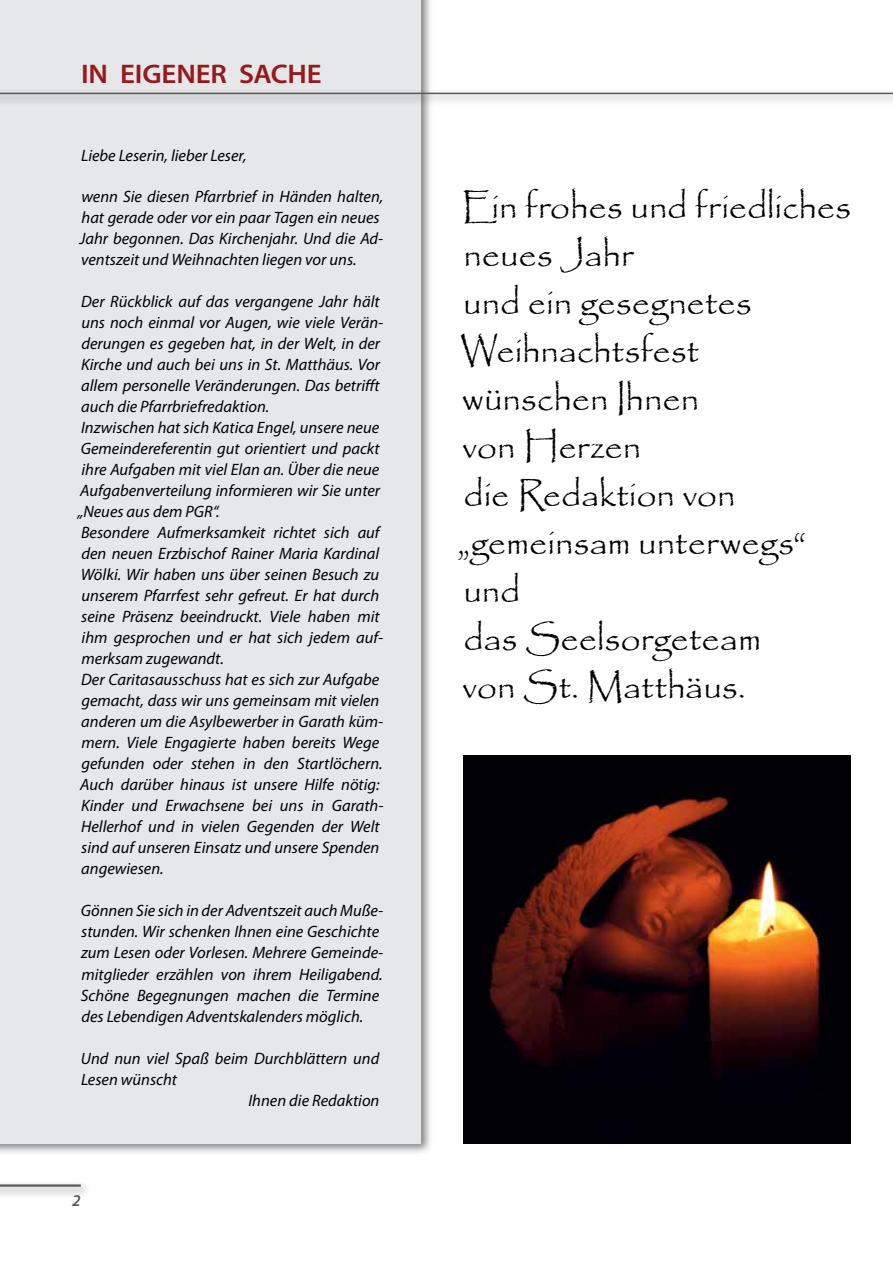
<style>
.page{position:relative;width:893px;height:1263px;background:#fff}
.page>*{position:absolute;margin:0;border:0;box-sizing:border-box;transform-origin:0 0}
.t1{font:36px/48px "Papyrus";letter-spacing:-.005em;color:#000}
.t2{font:600 27px "Myriad Pro";letter-spacing:-.005em;color:#951a1d;scale:1.07 1}
.t3{font:italic 16.5px/21px "Myriad Pro";color:#000}
.t4{font:italic 600 16.5px "Myriad Pro";color:#58595b}
</style>
<div class="page">
<div style="left:0;top:1180px;width:92px;height:19px;background:#000;opacity:.5"></div>
<hr style="left:0;top:1184px;width:81px;height:3px;background:#58595b">
<div style="left:0;top:0;width:433px;height:1156px;background:#000;opacity:.49"></div>
<div style="left:0;top:0;width:421px;height:1143px;background:#e6e7e8"></div>
<img style="left:463px;top:756px;width:387px;height:387px">
<div style="left:0;top:89px;width:893px;height:17px;background:#000;opacity:.5"></div>
<hr style="left:0;top:93px;width:893px;height:1px;background:#58595b">
<h2 class="t2" style="left:81px;top:57px;width:226px">IN EIGENER SACHE</h2>
<p class="t3" style="left:81px;top:145px;width:167px">Liebe Leserin, lieber Leser,</p>
<p class="t3" style="left:79px;top:186px;width:305px">wenn Sie diesen Pfarrbrief in Händen halten, hat gerade oder vor ein paar Tagen ein neues Jahr begonnen. Das Kirchenjahr. Und die Ad&shy;ventszeit und Weihnachten liegen vor uns.</p>
<p class="t3" style="left:78px;top:291px;width:307px">Der Rückblick auf das vergangene Jahr hält uns noch einmal vor Augen, wie viele Verän&shy;derungen es gegeben hat, in der Welt, in der Kirche und auch bei uns in St. Matthäus. Vor allem personelle Veränderungen. Das betrifft auch die Pfarrbriefredaktion.<br>Inzwischen hat sich Katica Engel, unsere neue Gemeindereferentin gut orientiert und packt ihre Aufgaben mit viel Elan an. Über die neue Aufgabenverteilung informieren wir Sie unter „Neues aus dem PGR“.<br>Besondere Aufmerksamkeit richtet sich auf den neuen Erzbischof Rainer Maria Kardinal Wölki. Wir haben uns über seinen Besuch zu unserem Pfarrfest sehr gefreut. Er hat durch seine Präsenz beeindruckt. Viele haben mit ihm gesprochen und er hat sich jedem auf&shy;merksam zugewandt.<br>Der Caritasausschuss hat es sich zur Aufgabe gemacht, dass wir uns gemeinsam mit vielen anderen um die Asylbewerber in Garath küm&shy;mern. Viele Engagierte haben bereits Wege gefunden oder stehen in den Startlöchern.<br>Auch darüber hinaus ist unsere Hilfe nötig:<br>Kinder und Erwachsene bei uns in Garath-Hellerhof und in vielen Gegenden der Welt sind auf unseren Einsatz und unsere Spenden angewiesen.</p>
<p class="t3" style="left:81px;top:900px;width:304px">Gönnen Sie sich in der Adventszeit auch Muße&shy;stunden. Wir schenken Ihnen eine Geschichte zum Lesen oder Vorlesen. Mehrere Gemeinde&shy;mitglieder erzählen von ihrem Heiligabend.<br>Schöne Begegnungen machen die Termine des Lebendigen Adventskalenders möglich.</p>
<p class="t3" style="left:81px;top:1047px;width:300px">Und nun viel Spaß beim Durchblättern und</p>
<p class="t3" style="left:81px;top:1068px;width:98px">Lesen wünscht</p>
<p class="t3" style="left:248px;top:1089px;width:132px">Ihnen die Redaktion</p>
<p class="t4" style="left:72px;top:1190px;width:10px">2</p>
<h1 class="t1" style="left:457px;top:182px;width:396px">Ein frohes und friedliches neues Jahr<br>und ein gesegnetes<br>Weihnachtsfest<br>wünschen Ihnen<br>von Herzen<br>die Redaktion von „gemeinsam unterwegs“ und<br>das Seelsorgeteam<br>von St. Matthäus.</h1>
</div>
